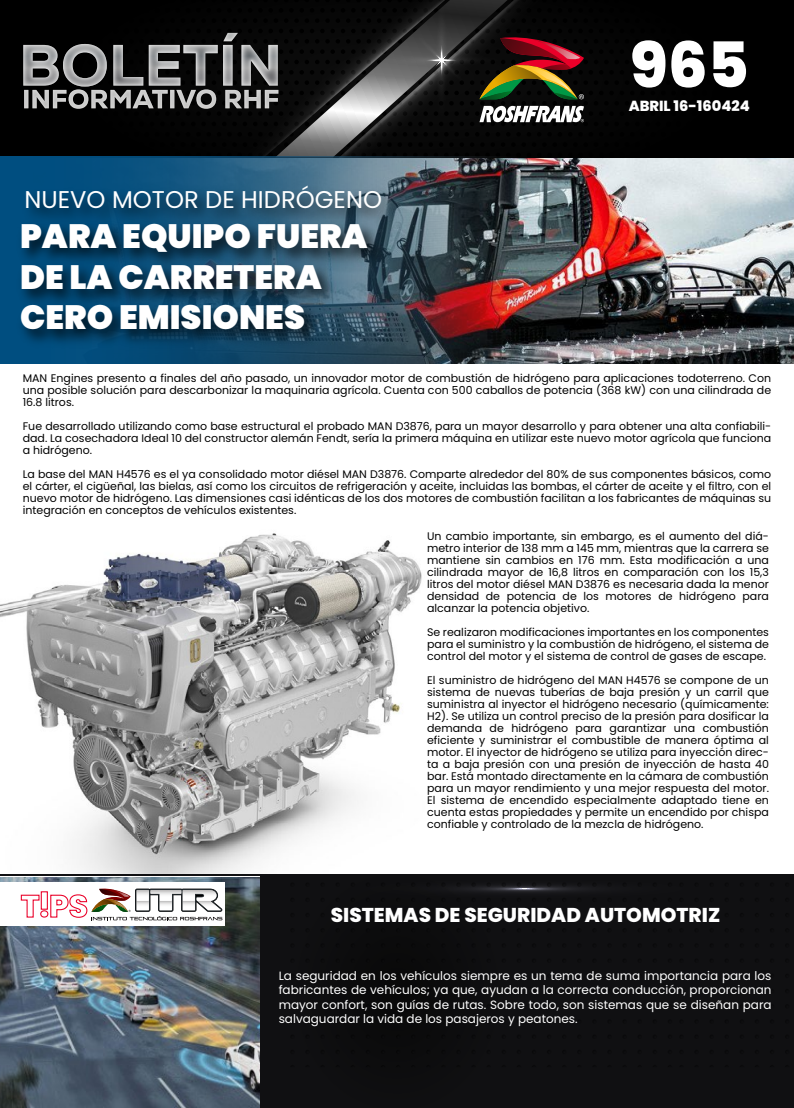
<style>
.page{position:relative;width:794px;height:1108px;background:#fff}
.page>*{position:absolute;margin:0;border:0;box-sizing:border-box;transform-origin:0 0}
.t1{font:800 62.8px "Poppins";color:#fff}
.t2{font:900 33.7px/40.4px "Poppins";color:#fff}
.t3{font:24.2px "Poppins";color:#fff}
.t4{font:800 20px "Poppins";color:#fff}
.t5{font:800 14.6px "Poppins";color:#fff}
.t6{font:12px/14.4px "Poppins";color:#fff;text-align:justify}
.t7{font:11px/12px "Poppins";color:#000;text-align:justify}
</style>
<div class="page">
<img style="left:0;top:533px;width:422px;height:341px">
<img style="left:518px;top:157px;width:275px;height:206px">
<div style="left:0;top:0;width:794px;height:157px;background:#000"></div>
<svg style="left:236px;top:32px;width:70px;height:125px"></svg>
<svg style="left:306px;top:0;width:216px;height:157px"></svg>
<svg style="left:373px;top:0;width:136px;height:128px"></svg>
<svg style="left:427px;top:45px;width:28px;height:29px"></svg>
<svg style="left:23px;top:33px;width:255px;height:76px"></svg>
<div style="left:0;top:874px;width:794px;height:233px;background:#101012"></div>
<svg style="left:282px;top:874px;width:483px;height:28px"></svg>
<svg style="left:396px;top:897px;width:4px;height:3px"></svg>
<svg style="left:411px;top:897px;width:4px;height:3px"></svg>
<svg style="left:426px;top:897px;width:4px;height:4px"></svg>
<svg style="left:441px;top:897px;width:5px;height:4px"></svg>
<svg style="left:456px;top:897px;width:5px;height:5px"></svg>
<svg style="left:471px;top:897px;width:5px;height:5px"></svg>
<svg style="left:486px;top:897px;width:5px;height:5px"></svg>
<svg style="left:501px;top:897px;width:5px;height:5px"></svg>
<svg style="left:516px;top:897px;width:5px;height:5px"></svg>
<svg style="left:532px;top:897px;width:4px;height:5px"></svg>
<svg style="left:547px;top:897px;width:4px;height:5px"></svg>
<svg style="left:562px;top:897px;width:4px;height:5px"></svg>
<svg style="left:577px;top:897px;width:4px;height:5px"></svg>
<svg style="left:592px;top:897px;width:4px;height:4px"></svg>
<svg style="left:607px;top:897px;width:5px;height:4px"></svg>
<svg style="left:622px;top:897px;width:5px;height:4px"></svg>
<svg style="left:637px;top:897px;width:5px;height:3px"></svg>
<svg style="left:652px;top:897px;width:5px;height:3px"></svg>
<svg style="left:305px;top:882px;width:5px;height:4px"></svg>
<svg style="left:320px;top:882px;width:5px;height:4px"></svg>
<svg style="left:335px;top:882px;width:5px;height:4px"></svg>
<svg style="left:350px;top:882px;width:5px;height:4px"></svg>
<svg style="left:365px;top:882px;width:5px;height:4px"></svg>
<svg style="left:381px;top:882px;width:4px;height:4px"></svg>
<svg style="left:396px;top:882px;width:4px;height:4px"></svg>
<svg style="left:411px;top:882px;width:4px;height:4px"></svg>
<svg style="left:426px;top:882px;width:4px;height:4px"></svg>
<svg style="left:441px;top:882px;width:5px;height:4px"></svg>
<svg style="left:456px;top:882px;width:5px;height:4px"></svg>
<svg style="left:471px;top:882px;width:5px;height:4px"></svg>
<svg style="left:486px;top:882px;width:5px;height:4px"></svg>
<svg style="left:501px;top:882px;width:5px;height:4px"></svg>
<svg style="left:516px;top:882px;width:5px;height:4px"></svg>
<svg style="left:532px;top:882px;width:4px;height:4px"></svg>
<svg style="left:547px;top:882px;width:4px;height:4px"></svg>
<svg style="left:562px;top:882px;width:4px;height:4px"></svg>
<svg style="left:577px;top:882px;width:4px;height:4px"></svg>
<svg style="left:592px;top:882px;width:4px;height:4px"></svg>
<svg style="left:607px;top:882px;width:5px;height:4px"></svg>
<svg style="left:622px;top:882px;width:5px;height:4px"></svg>
<svg style="left:637px;top:882px;width:5px;height:4px"></svg>
<svg style="left:652px;top:882px;width:5px;height:4px"></svg>
<svg style="left:667px;top:882px;width:5px;height:4px"></svg>
<svg style="left:679px;top:882px;width:4px;height:4px"></svg>
<svg style="left:694px;top:882px;width:5px;height:4px"></svg>
<svg style="left:709px;top:882px;width:5px;height:4px"></svg>
<svg style="left:724px;top:882px;width:5px;height:4px"></svg>
<svg style="left:739px;top:882px;width:5px;height:4px"></svg>
<img style="left:0;top:877px;width:259px;height:230px">
<div style="left:0;top:881px;width:225px;height:44px;background:#fff"></div>
<svg style="left:20px;top:888px;width:202px;height:32px"></svg>
<img style="left:0;top:157px;width:518px;height:207px">
<img style="left:12px;top:211px;width:416px;height:153px">
<img style="left:16px;top:177px;width:388px;height:67px">
<svg style="left:479px;top:8px;width:105px;height:149px"></svg>
<svg style="left:572px;top:106px;width:12px;height:16px"></svg>
<h3 class="t3" style="left:24px;top:185px;width:359px">NUEVO MOTOR DE HIDRÓGENO</h3>
<h2 class="t2" style="left:20px;top:216px;width:349px">PARA EQUIPO FUERA<br>DE LA CARRETERA<br>CERO EMISIONES</h2>
<h1 class="t1" style="left:630px;top:29px;width:121px">965</h1>
<h3 class="t5" style="left:628px;top:97px;width:123px">ABRIL 16-160424</h3>
<p class="t7" style="left:23px;top:372px;width:750px">MAN Engines presento a finales del año pasado, un innovador motor de combustión de hidrógeno para aplicaciones todoterreno. Con una posible solución para descarbonizar la maquinaria agrícola. Cuenta con 500 caballos de potencia (368 kW) con una cilindrada de 16.8 litros.</p>
<p class="t7" style="left:23px;top:420px;width:750px">Fue desarrollado utilizando como base estructural el probado MAN D3876, para un mayor desarrollo y para obtener una alta confiabili&shy;dad. La cosechadora Ideal 10 del constructor alemán Fendt, sería la primera máquina en utilizar este nuevo motor agrícola que funciona a hidrógeno.</p>
<p class="t7" style="left:23px;top:468px;width:750px">La base del MAN H4576 es el ya consolidado motor diésel MAN D3876. Comparte alrededor del 80% de sus componentes básicos, como el cárter, el cigüeñal, las bielas, así como los circuitos de refrigeración y aceite, incluidas las bombas, el cárter de aceite y el filtro, con el nuevo motor de hidrógeno. Las dimensiones casi idénticas de los dos motores de combustión facilitan a los fabricantes de máquinas su integración en conceptos de vehículos existentes.</p>
<p class="t7" style="left:427px;top:530px;width:343px">Un cambio importante, sin embargo, es el aumento del diá&shy;metro interior de 138 mm a 145 mm, mientras que la carrera se mantiene sin cambios en 176 mm. Esta modificación a una cilindrada mayor de 16,8 litros en comparación con los 15,3 litros del motor diésel MAN D3876 es necesaria dada la menor densidad de potencia de los motores de hidrógeno para alcanzar la potencia objetivo.</p>
<p class="t7" style="left:427px;top:626px;width:343px">Se realizaron modificaciones importantes en los componentes para el suministro y la combustión de hidrógeno, el sistema de control del motor y el sistema de control de gases de escape.</p>
<p class="t7" style="left:427px;top:674px;width:343px">El suministro de hidrógeno del MAN H4576 se compone de un sistema de nuevas tuberías de baja presión y un carril que suministra al inyector el hidrógeno necesario (químicamente:<br>H2). Se utiliza un control preciso de la presión para dosificar la demanda de hidrógeno para garantizar una combustión eficiente y suministrar el combustible de manera óptima al motor. El inyector de hidrógeno se utiliza para inyección direc&shy;ta a baja presión con una presión de inyección de hasta 40 bar. Está montado directamente en la cámara de combustión para un mayor rendimiento y una mejor respuesta del motor.<br>El sistema de encendido especialmente adaptado tiene en cuenta estas propiedades y permite un encendido por chispa confiable y controlado de la mezcla de hidrógeno.</p>
<h3 class="t4" style="left:331px;top:903px;width:391px">SISTEMAS DE SEGURIDAD AUTOMOTRIZ</h3>
<p class="t6" style="left:279px;top:968px;width:494px">La seguridad en los vehículos siempre es un tema de suma importancia para los fabricantes de vehículos; ya que, ayudan a la correcta conducción, proporcionan mayor confort, son guías de rutas. Sobre todo, son sistemas que se diseñan para salvaguardar la vida de los pasajeros y peatones.</p>
</div>
